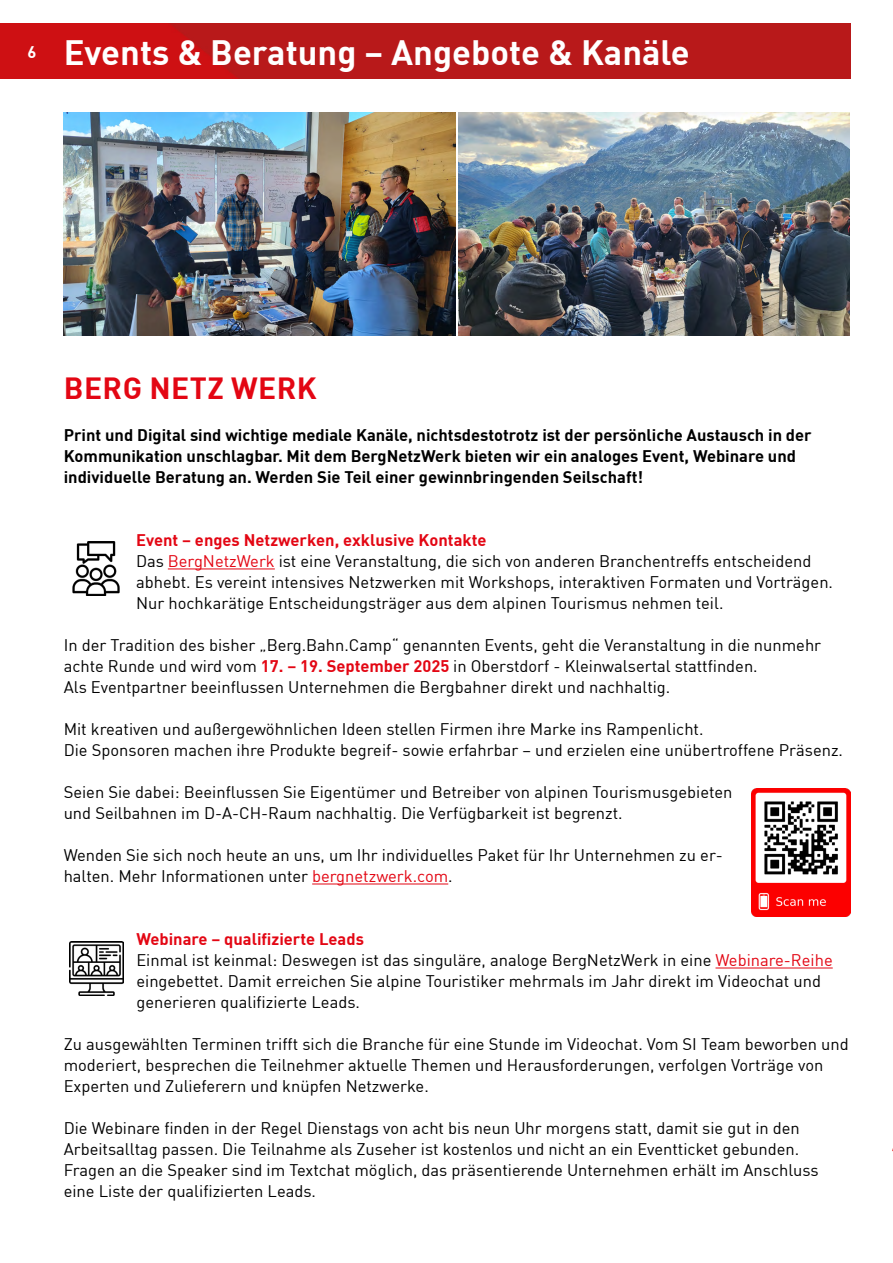
<style>
.page{position:relative;width:893px;height:1263px;background:#fff}
.page>*{position:absolute;margin:0;border:0;box-sizing:border-box;transform-origin:0 0}
.t1{font:700 34.5px "DIN";color:#fff}
.t2{font:700 30px "DIN";letter-spacing:.015em;color:#e30613}
.t3{font:16.5px/21px "DIN";color:#000}
.t4{font:700 16.5px/21px "DIN";color:#000}
.s1{font-weight:700;color:#e30613}
.s2{color:#e30613}
</style>
<div class="page">
<hr style="left:168px;top:568px;width:107px;height:1px;background:#e30613">
<hr style="left:312px;top:883px;width:136px;height:1px;background:#e30613">
<hr style="left:715px;top:967px;width:118px;height:1px;background:#e30613">
<img style="left:0;top:24px;width:850px;height:55px">
<img style="left:752px;top:788px;width:98px;height:128px">
<img style="left:72px;top:542px;width:48px;height:54px">
<img style="left:69px;top:941px;width:54px;height:54px">
<img style="left:64px;top:112px;width:391px;height:223px">
<img style="left:458px;top:112px;width:392px;height:223px">
<h1 class="t1" style="left:27px;top:30px;width:664px"><sup>6</sup> Events &amp; Beratung – Angebote &amp; Kanäle</h1>
<h2 class="t2" style="left:64px;top:369px;width:254px">BERG NETZ WERK</h2>
<p class="t4" style="left:64px;top:424px;width:750px">Print und Digital sind wichtige mediale Kanäle, nichtsdestotrotz ist der persönliche Austausch in der<br>Kommunikation unschlagbar. Mit dem BergNetzWerk bieten wir ein analoges Event, Webinare und individuelle Beratung an. Werden Sie Teil einer gewinnbringenden Seilschaft!</p>
<p class="t3" style="left:136px;top:529px;width:698px"><span class="s1">Event – enges Netzwerken, exklusive Kontakte<br></span>Das <span class="s2">BergNetzWerk</span> ist eine Veranstaltung, die sich von anderen Branchentreffs entscheidend abhebt. Es vereint intensives Netzwerken mit Workshops, interaktiven Formaten und Vorträgen.<br>Nur hochkarätige Entscheidungsträger aus dem alpinen Tourismus nehmen teil.</p>
<p class="t3" style="left:64px;top:634px;width:759px">In der Tradition des bisher „Berg.Bahn.Camp“ genannten Events, geht die Veranstaltung in die nunmehr achte Runde und wird vom <span class="s1">17. – 19. September 2025</span> in Oberstdorf - Kleinwalsertal stattfinden.<br>Als Eventpartner beeinflussen Unternehmen die Bergbahner direkt und nachhaltig.</p>
<p class="t3" style="left:64px;top:718px;width:781px">Mit kreativen und außergewöhnlichen Ideen stellen Firmen ihre Marke ins Rampenlicht.<br>Die Sponsoren machen ihre Produkte begreif- sowie erfahrbar – und erzielen eine unübertroffene Präsenz.</p>
<p class="t3" style="left:64px;top:781px;width:670px">Seien Sie dabei: Beeinflussen Sie Eigentümer und Betreiber von alpinen Tourismusgebieten und Seilbahnen im D-A-CH-Raum nachhaltig. Die Verfügbarkeit ist begrenzt.</p>
<p class="t3" style="left:64px;top:844px;width:661px">Wenden Sie sich noch heute an uns, um Ihr individuelles Paket für Ihr Unternehmen zu er&shy;halten. Mehr Informationen unter <span class="s2">bergnetzwerk.com</span>.</p>
<p class="t3" style="left:136px;top:928px;width:698px"><span class="s1">Webinare – qualifizierte Leads<br></span>Einmal ist keinmal: Deswegen ist das singuläre, analoge BergNetzWerk in eine <span class="s2">Webinare-Reihe </span>eingebettet. Damit erreichen Sie alpine Touristiker mehrmals im Jahr direkt im Videochat und generieren qualifizierte Leads.</p>
<p class="t3" style="left:64px;top:1033px;width:787px">Zu ausgewählten Terminen trifft sich die Branche für eine Stunde im Videochat. Vom SI Team beworben und moderiert, besprechen die Teilnehmer aktuelle Themen und Herausforderungen, verfolgen Vorträge von<br>Experten und Zulieferern und knüpfen Netzwerke.</p>
<p class="t3" style="left:64px;top:1117px;width:756px">Die Webinare finden in der Regel Dienstags von acht bis neun Uhr morgens statt, damit sie gut in den Arbeitsalltag passen. Die Teilnahme als Zuseher ist kostenlos und nicht an ein Eventticket gebunden.<br>Fragen an die Speaker sind im Textchat möglich, das präsentierende Unternehmen erhält im Anschluss eine Liste der qualifizierten Leads.</p>
</div>
